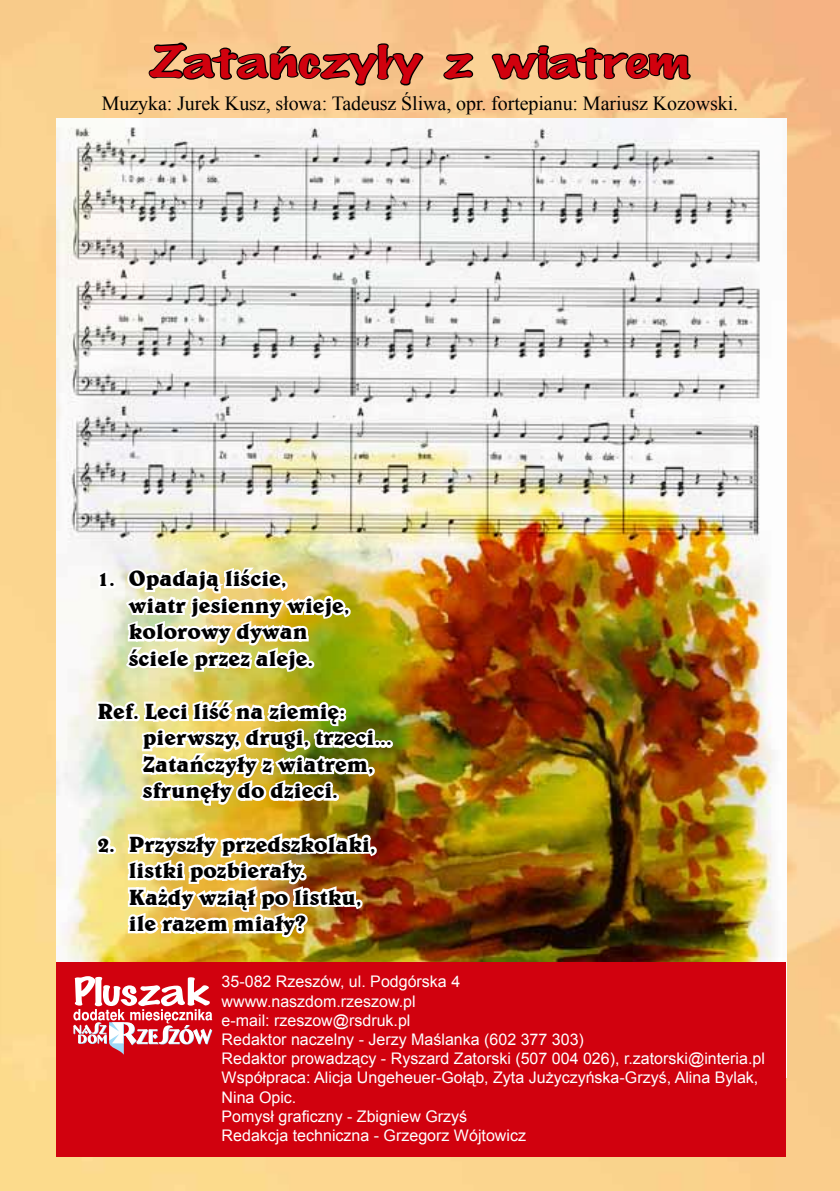
<style>
.page{position:relative;width:840px;height:1191px;background:#fff}
.page>*{position:absolute;margin:0;border:0;box-sizing:border-box;transform-origin:0 0}
.t1{font:44px "FL Pismo Reczne 6";color:#d1010e}
.t2{font:700 22.2px/26.6px "Belwe L2";color:#000}
.t3{font:20px "Times New Roman";letter-spacing:-.005em;color:#000}
.t4{font:16px/19.2px "Arial";color:#fff}
</style>
<div class="page">
<img style="left:0;top:0;width:839px;height:1191px">
<img style="left:57px;top:119px;width:729px;height:958px">
<div style="left:57px;top:962px;width:728px;height:195px;background:#d1010e"></div>
<svg style="left:147px;top:41px;width:278px;height:46px;background:#bb976b"></svg>
<svg style="left:441px;top:52px;width:34px;height:29px"></svg>
<svg style="left:490px;top:40px;width:202px;height:69px;background:#d0a776"></svg>
<svg style="left:73px;top:976px;width:139px;height:78px"></svg>
<svg style="left:96px;top:565px;width:258px;height:109px"></svg>
<img style="left:94px;top:697px;width:302px;height:112px">
<img style="left:90px;top:830px;width:290px;height:110px">
<h1 class="t1" style="left:150px;top:38px;width:541px">Zatańczyły z wiatrem</h1>
<p class="t3" style="left:102px;top:89px;width:637px">Muzyka: Jurek Kusz, słowa: Tadeusz Śliwa, opr. fortepianu: Mariusz Kozowski.</p>
<h2 class="t2" style="left:129px;top:564px;width:222px;text-indent:-31px">1. Opadają liście,<br>wiatr jesienny wieje, kolorowy dywan ściele przez aleje.</h2>
<h2 class="t2" style="left:143px;top:697px;width:250px;text-indent:-45px">Ref. Leci liść na ziemię: pierwszy, drugi, trzeci...<br>Zatańczyły z wiatrem, sfrunęły do dzieci.</h2>
<h2 class="t2" style="left:129px;top:829px;width:248px;text-indent:-31px">2. Przyszły przedszkolaki, listki pozbierały.<br>Każdy wziął po listku, ile razem miały?</h2>
<p class="t4" style="left:221px;top:972px;width:544px">35-082 Rzeszów, ul. Podgórska 4<br>wwww.naszdom.rzeszow.pl<br>e-mail: rzeszow@rsdruk.pl<br>Redaktor naczelny - Jerzy Maślanka (602 377 303)<br>Redaktor prowadzący - Ryszard Zatorski (507 004 026), r.zatorski@interia.pl Współpraca: Alicja Ungeheuer-Gołąb, Zyta Jużyczyńska-Grzyś, Alina Bylak, Nina Opic.<br>Pomysł graficzny - Zbigniew Grzyś<br>Redakcja techniczna - Grzegorz Wójtowicz</p>
</div>
